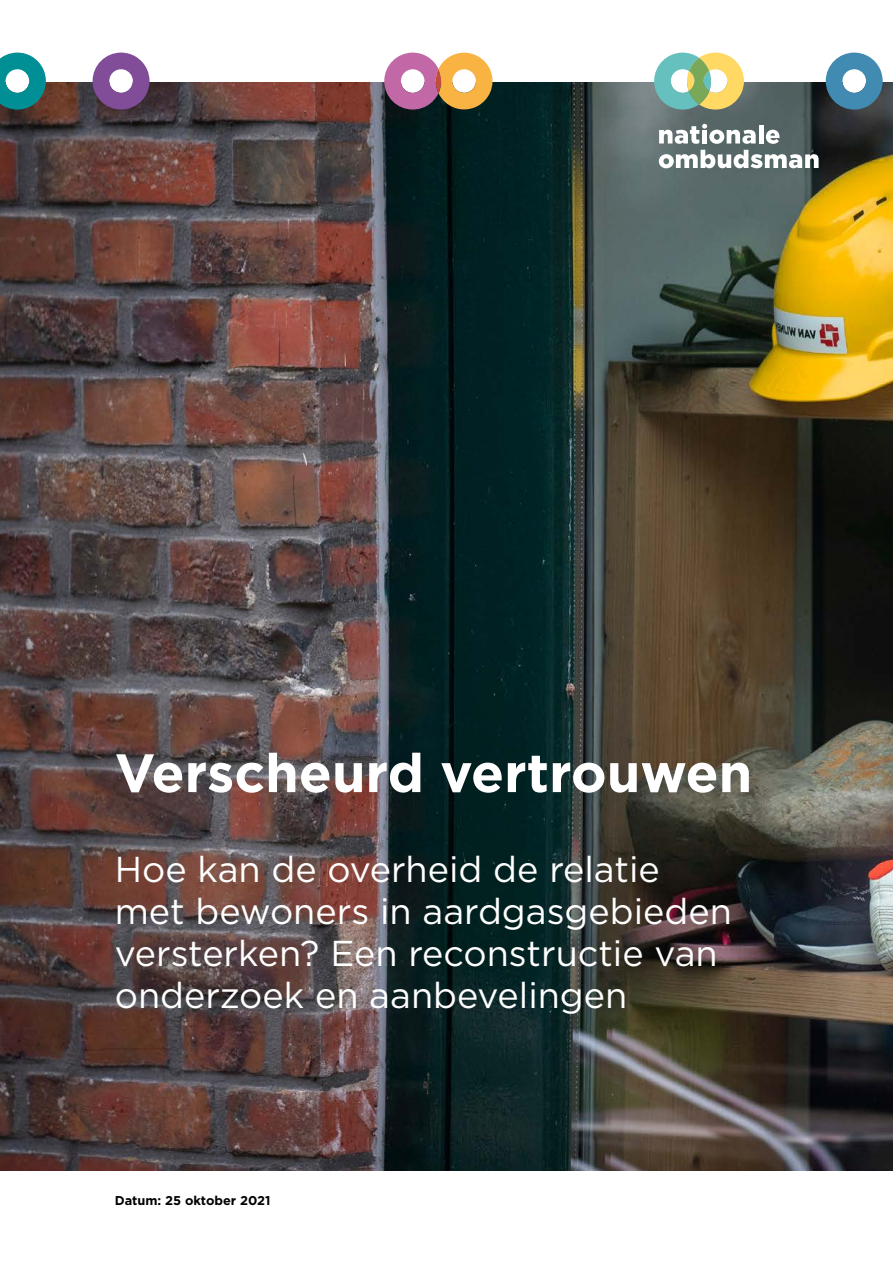
<style>
.page{position:relative;width:893px;height:1263px;background:#fff}
.page>*{position:absolute;margin:0;border:0;box-sizing:border-box;transform-origin:0 0}
.H1_Cover_-_Titel{font:700 54px "Gotham";color:#fff}
.P_Cover_-_Subtitel{font:36px/42px "Gotham";color:#fff}
.P_Basispagina_Cover{font:700 12.75px "Gotham";color:#000}
</style>
<div class="page">
<img style="left:0;top:82px;width:893px;height:1088px">
<hr style="left:759px;top:125px;width:4px;height:18px;background:#fff">
<svg style="left:766px;top:130px;width:13px;height:14px"></svg>
<svg style="left:659px;top:150px;width:160px;height:18px"></svg>
<svg style="left:659px;top:124px;width:97px;height:20px"></svg>
<svg style="left:0;top:53px;width:46px;height:57px"></svg>
<svg style="left:93px;top:53px;width:57px;height:57px"></svg>
<svg style="left:826px;top:53px;width:57px;height:57px"></svg>
<svg style="left:384px;top:53px;width:108px;height:57px"></svg>
<svg style="left:654px;top:53px;width:90px;height:57px"></svg>
<h1 class="H1_Cover_-_Titel" style="left:115px;top:737px;width:639px">Verscheurd vertrouwen</h1>
<p class="P_Cover_-_Subtitel" style="left:115px;top:848px;width:619px">Hoe kan de overheid de relatie met bewoners in aardgasgebieden versterken? Een reconstructie van onderzoek en aanbevelingen</p>
<p class="P_Basispagina_Cover" style="left:115px;top:1192px;width:157px">Datum: 25 oktober 2021</p>
</div>
